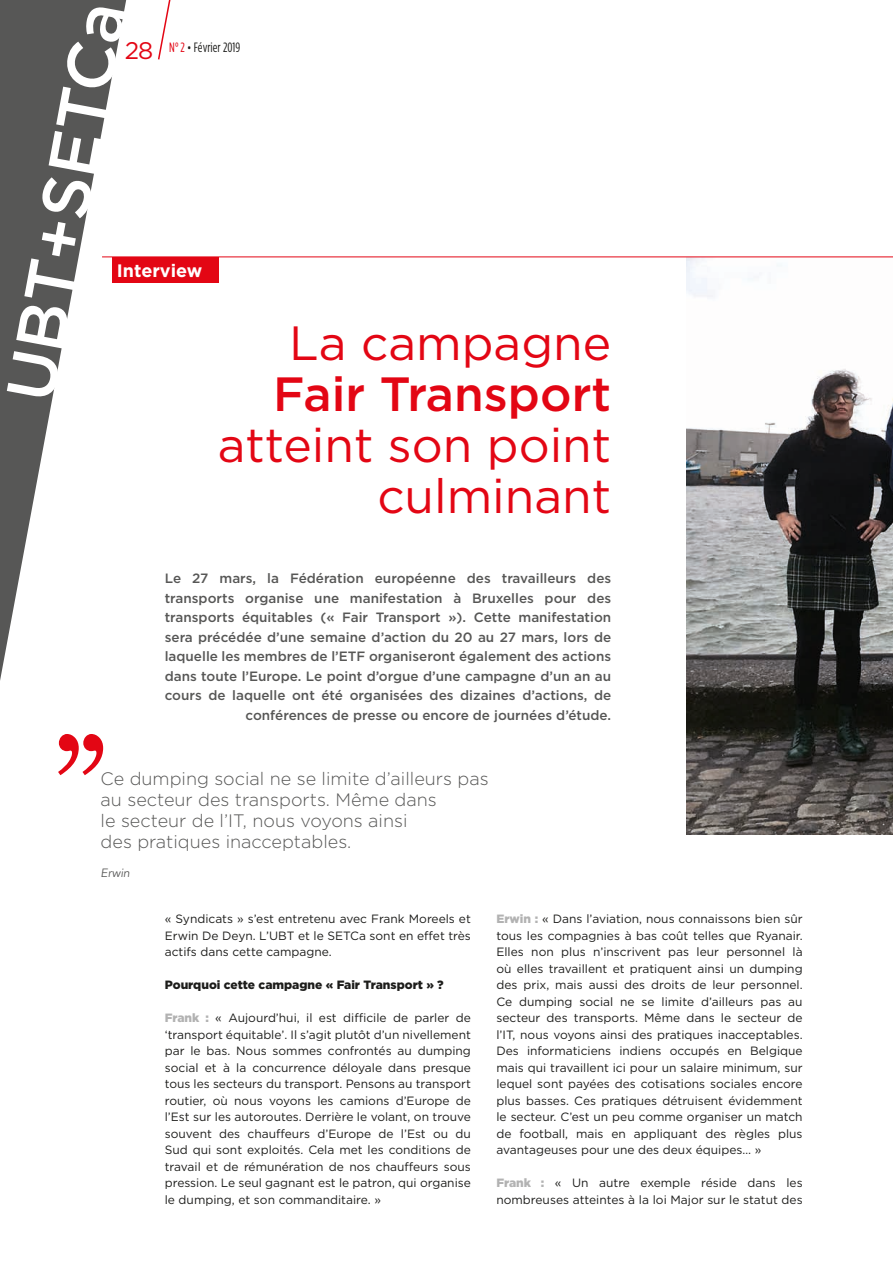
<style>
.page{position:relative;width:893px;height:1263px;background:#fff}
.page>*{position:absolute;margin:0;border:0;box-sizing:border-box;transform-origin:0 0}
.t1{font:148.95px "Century Schoolbook";color:#e30614}
.t2{font:500 67.5px "Gotham";color:#fff}
.t3{font:48px/51px "Gotham";color:#e30614;text-align:right}
.t4{font:500 48px "Gotham";color:#e30614}
.t5{font:300 18px/21px "Gotham";color:#575756}
.t6{font:700 18px "Gotham";color:#fff}
.t7{font:500 13.5px/19.5px "Gotham";color:#575756;text-align:right}
.t8{font:13.5px "Gotham Condensed";color:#1d1d1b}
.t9{font:12px/16.5px "Gotham";color:#1d1d1b;text-align:justify}
.t10{font:900 12px "Gotham";color:#1d1d1b}
.t11{font:italic 12px "Avenir";color:#575756}
.s1{font-family:"Gotham";font-size:24px;color:#e30614}
.s2{color:#e30614}
.s3{font-size:12.15px}
.s4{font-weight:900;color:#b2b2b2}
</style>
<div class="page">
<img style="left:686px;top:257px;width:207px;height:577px">
<div style="left:113px;top:257px;width:106px;height:26px;background:#e30614"></div>
<hr style="left:102px;top:256px;width:791px;height:1px;background:#e30614">
<svg style="left:0;top:0;width:130px;height:681px"></svg>
<svg style="left:158px;top:0;width:13px;height:60px"></svg>
<h2 class="t2" style="left:-13px;top:393px;width:406px;rotate:-80deg">UBT+SETCa</h2>
<p class="t8" style="left:125px;top:40px;width:117px"><span class="s1">28</span> <span class="s2">N° 2</span> <span class="s3">•</span> Février 2019</p>
<h3 class="t6" style="left:117px;top:259px;width:87px">Interview</h3>
<h3 class="t3" style="left:289px;top:317px;width:323px">La campagne</h3>
<h3 class="t4" style="left:273px;top:363px;width:339px">Fair Transport</h3>
<h3 class="t3" style="left:218px;top:419px;width:395px">atteint son point culminant</h3>
<p class="t7" style="left:165px;top:569px;width:448px">Le 27 mars, la Fédération européenne des travailleurs des transports organise une manifestation à Bruxelles pour des transports équitables (« Fair Transport »). Cette manifestation sera précédée d’une semaine d’action du 20 au 27 mars, lors de laquelle les membres de l’ETF organiseront également des actions dans toute l’Europe. Le point d’orgue d’une campagne d’un an au cours de laquelle ont été organisées des dizaines d’actions, de conférences de presse ou encore de journées d’étude.</p>
<h1 class="t1" style="left:54px;top:665px;width:56px">’’</h1>
<h3 class="t5" style="left:101px;top:768px;width:390px">Ce dumping social ne se limite d’ailleurs pas au secteur des transports. Même dans<br>le secteur de l’IT, nous voyons ainsi<br>des pratiques inacceptables.</h3>
<p class="t11" style="left:101px;top:865px;width:31px">Erwin</p>
<p class="t9" style="left:165px;top:910px;width:308px">« Syndicats » s’est entretenu avec Frank Moreels et Erwin De Deyn. L’UBT et le SETCa sont en effet très actifs dans cette campagne.</p>
<p class="t10" style="left:165px;top:976px;width:280px">Pourquoi cette campagne « Fair Transport » ?</p>
<p class="t9" style="left:165px;top:1009px;width:308px"><span class="s4">Frank :</span> « Aujourd’hui, il est difficile de parler de ‘transport équitable’. Il s’agit plutôt d’un nivellement par le bas. Nous sommes confrontés au dumping social et à la concurrence déloyale dans presque tous les secteurs du transport. Pensons au transport routier, où nous voyons les camions d’Europe de l’Est sur les autoroutes. Derrière le volant, on trouve souvent des chauffeurs d’Europe de l’Est ou du Sud qui sont exploités. Cela met les conditions de travail et de rémunération de nos chauffeurs sous pression. Le seul gagnant est le patron, qui organise le dumping, et son commanditaire. »</p>
<p class="t9" style="left:496px;top:910px;width:308px"><span class="s4">Erwin :</span> « Dans l’aviation, nous connaissons bien sûr tous les compagnies à bas coût telles que Ryanair.<br>Elles non plus n’inscrivent pas leur personnel là où elles travaillent et pratiquent ainsi un dumping des prix, mais aussi des droits de leur personnel.<br>Ce dumping social ne se limite d’ailleurs pas au secteur des transports. Même dans le secteur de l’IT, nous voyons ainsi des pratiques inacceptables.<br>Des informaticiens indiens occupés en Belgique mais qui travaillent ici pour un salaire minimum, sur lequel sont payées des cotisations sociales encore plus basses. Ces pratiques détruisent évidemment le secteur. C’est un peu comme organiser un match de football, mais en appliquant des règles plus avantageuses pour une des deux équipes… »</p>
<p class="t9" style="left:496px;top:1174px;width:308px"><span class="s4">Frank :</span> « Un autre exemple réside dans les nombreuses atteintes à la loi Major sur le statut des</p>
</div>
